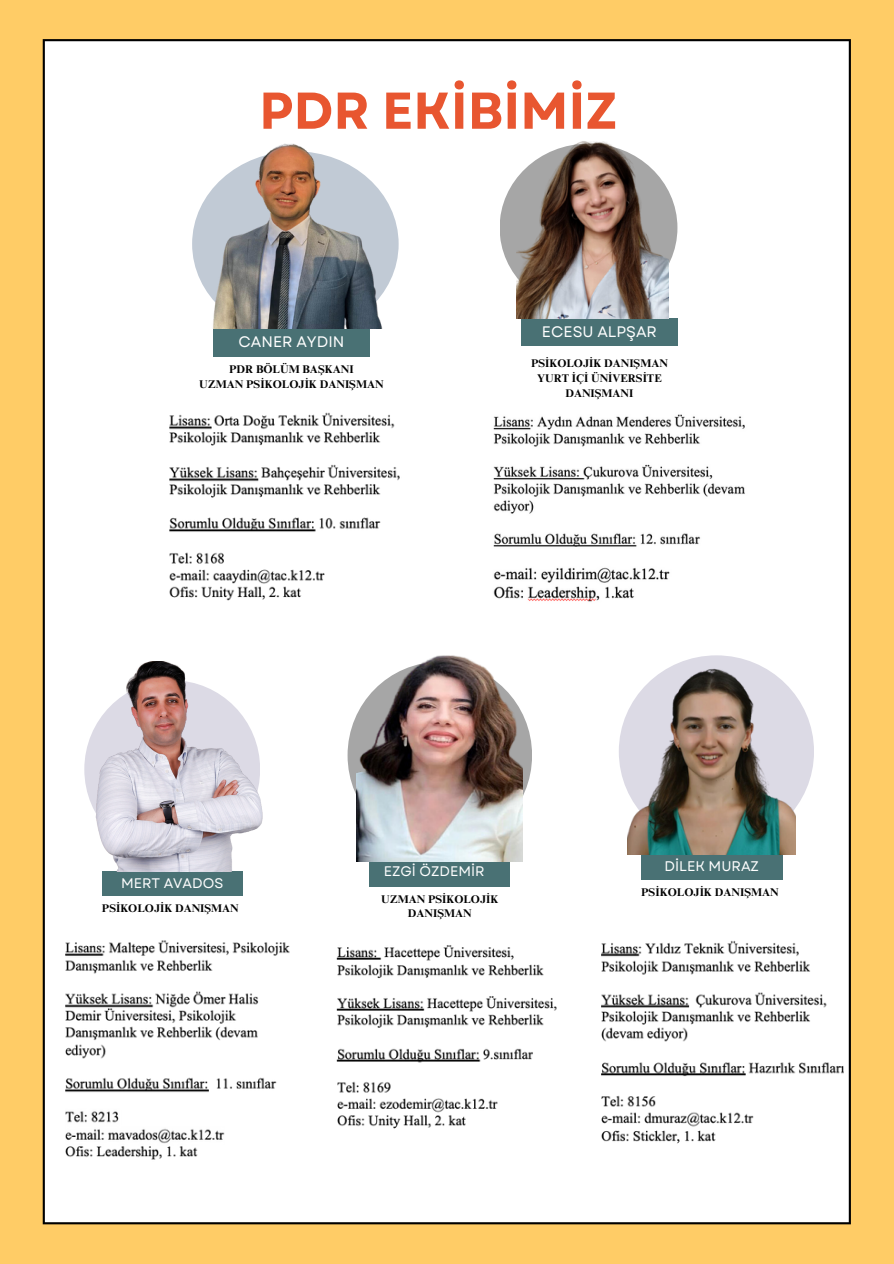
<style>
.page{position:relative;width:894px;height:1264px;background:#fff}
.page>*{position:absolute;margin:0;border:0;box-sizing:border-box;transform-origin:0 0}
.t1{font:700 51.6px "Garet";color:#e85630}
.t2{font:15.15px "Garet";color:#fff}
.t3{font:13.95px "Garet";color:#fff}
.t4{font:13.8px "Garet";color:#fff}
.t5{font:700 11.1px/14.9px "Times NRMT Pro";color:#000;text-align:center}
</style>
<div class="page">
<div style="left:0;top:0;width:893px;height:1263px;background:#fc6"></div>
<div style="left:43px;top:39px;width:807px;height:1185px;background:#fff"></div>
<div style="left:192px;top:151px;width:206px;height:185px;background:#c1cad5;border-radius:50%"></div>
<img style="left:204px;top:139px;width:182px;height:190px">
<div style="left:499px;top:144px;width:178px;height:168px;background:#a6a6a6;border-radius:50%"></div>
<div style="left:213px;top:329px;width:156px;height:27px;background:#497174"></div>
<div style="left:521px;top:318px;width:156px;height:28px;background:#497174"></div>
<img style="left:516px;top:139px;width:152px;height:180px">
<img style="left:166px;top:398px;width:243px;height:211px">
<div style="left:347px;top:662px;width:185px;height:186px;background:#a6a6a6;border-radius:50%"></div>
<div style="left:102px;top:871px;width:140px;height:25px;background:#497174"></div>
<div style="left:369px;top:861px;width:140px;height:25px;background:#497174"></div>
<img style="left:67px;top:661px;width:210px;height:210px">
<img style="left:356px;top:643px;width:166px;height:218px">
<img style="left:59px;top:931px;width:242px;height:236px">
<img style="left:330px;top:944px;width:243px;height:192px">
<div style="left:618px;top:655px;width:195px;height:192px;background:#dcdae5;border-radius:50%"></div>
<div style="left:641px;top:854px;width:141px;height:25px;background:#497174"></div>
<img style="left:627px;top:655px;width:168px;height:199px">
<img style="left:601px;top:935px;width:242px;height:217px">
<img style="left:490px;top:411px;width:257px;height:198px">
<p class="t1" style="left:259px;top:73px;width:359px">PDR EKİBİMİZ</p>
<p class="t2" style="left:238px;top:331px;width:107px">CANER AYDIN</p>
<h2 class="t5" style="left:229px;top:363px;width:126px">PDR BÖLÜM BAŞKANI</h2>
<p class="t5" style="left:199px;top:378px;width:186px">UZMAN PSİKOLOJİK DANIŞMAN</p>
<p class="t2" style="left:541px;top:321px;width:116px">ECESU ALPŞAR</p>
<p class="t5" style="left:531px;top:357px;width:138px">PSİKOLOJİK DANIŞMAN</p>
<h2 class="t5" style="left:537px;top:372px;width:126px">YURT İÇİ ÜNİVERSİTE<br>DANIŞMANI</h2>
<p class="t4" style="left:121px;top:873px;width:104px">MERT AVADOS</p>
<p class="t4" style="left:383px;top:861px;width:102px">EZGİ ÖZDEMİR</p>
<p class="t5" style="left:102px;top:902px;width:138px">PSİKOLOJİK DANIŞMAN</p>
<h2 class="t5" style="left:381px;top:892px;width:119px">UZMAN PSİKOLOJİK<br>DANIŞMAN</h2>
<p class="t3" style="left:664px;top:856px;width:96px">DİLEK MURAZ</p>
<p class="t5" style="left:641px;top:886px;width:139px">PSİKOLOJİK DANIŞMAN</p>
</div>
